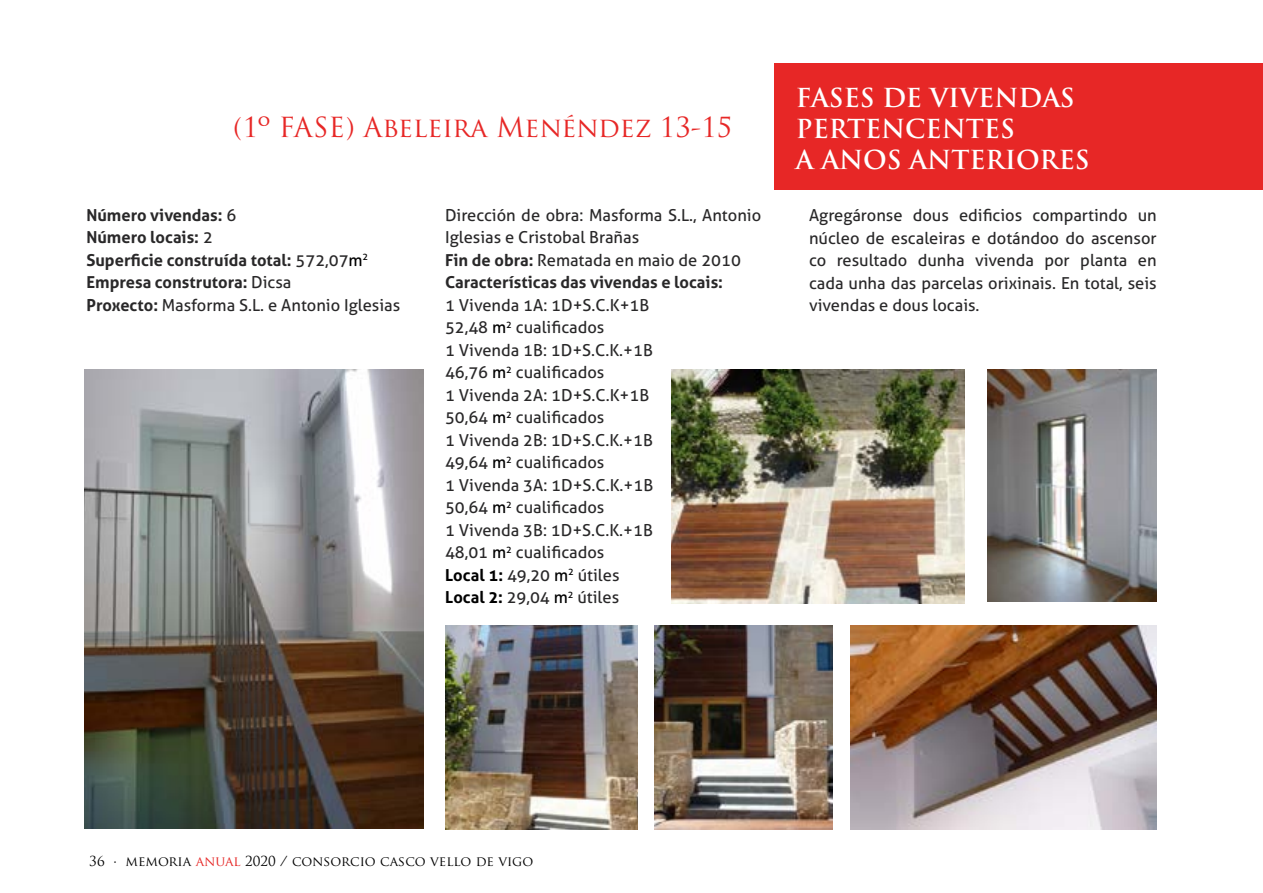
<style>
.page{position:relative;width:1263px;height:893px;background:#fff}
.page>*{position:absolute;margin:0;border:0;box-sizing:border-box;transform-origin:0 0}
.t1{font:27px "Trajan Pro";color:#e72726}
.t2{font:700 25.5px/30.6px "Trajan Pro";color:#fff}
.t3{font:16.5px/22.5px "Aller";color:#292829}
.t4{font:700 16.5px/22.5px "Aller";color:#292829}
.t5{font:13.5px "Trajan Pro";color:#000}
.s1{font-weight:400}
.s2{font-weight:400;color:#000}
.s3{font-weight:700}
.s4{color:#000}
.s5{font-weight:700;color:#000}
.s6{color:#e72726}
</style>
<div class="page">
<div style="left:775px;top:64px;width:488px;height:126px;background:#e72726"></div>
<img style="left:445px;top:625px;width:193px;height:204px">
<img style="left:655px;top:625px;width:178px;height:204px">
<img style="left:850px;top:625px;width:307px;height:204px">
<img style="left:672px;top:370px;width:293px;height:233px">
<img style="left:987px;top:370px;width:170px;height:232px">
<img style="left:85px;top:370px;width:339px;height:459px">
<h1 class="t1" style="left:233px;top:110px;width:501px">(1º FASE) Abeleira Menéndez 13-15</h1>
<p class="t4" style="left:86px;top:204px;width:315px">Número vivendas: <span class="s1">6<br></span>Número locais: <span class="s1">2<br></span>Superficie construída total: <span class="s1">572,07</span><span class="s2">m</span><sup>2<br></sup>Empresa construtora: <span class="s1">Dicsa<br></span>Proxecto: <span class="s1">Masforma S.L. e Antonio Iglesias</span></p>
<p class="t3" style="left:445px;top:204px;width:318px">Dirección de obra: Masforma S.L., Antonio Iglesias e Cristobal Brañas<br><span class="s3">Fin de obra:</span> Rematada en maio de 2010<br><span class="s3">Características das vivendas e locais:</span></p>
<p class="t3" style="left:445px;top:294px;width:210px">1 Vivenda 1A: 1D+S.C.K+1B<br>52,48 <span class="s4">m</span><sup>2</sup> cualificados<br>1 Vivenda 1B: 1D+S.C.K.+1B<br>46,76 <span class="s4">m</span><sup>2</sup> cualificados<br>1 Vivenda 2A: 1D+S.C.K+1B<br>50,64 <span class="s4">m</span><sup>2</sup> cualificados<br>1 Vivenda 2B: 1D+S.C.K.+1B<br>49,64 <span class="s4">m</span><sup>2</sup> cualificados<br>1 Vivenda 3A: 1D+S.C.K.+1B<br>50,64 <span class="s4">m</span><sup>2</sup> cualificados<br>1 Vivenda 3B: 1D+S.C.K.+1B<br>48,01 <span class="s4">m</span><sup>2</sup> cualificados<br><span class="s5">Local 1:</span> 49,20 <span class="s4">m</span><sup>2</sup> útiles<br><span class="s5">Local 2:</span> 29,04 <span class="s4">m</span><sup>2</sup> útiles</p>
<h2 class="t2" style="left:796px;top:83px;width:295px">FASES DE VIVENDAS<br>PERTENCENTES<br>A ANOS ANTERIORES</h2>
<p class="t3" style="left:809px;top:204px;width:349px;text-align:justify">Agregáronse dous edificios compartindo un núcleo de escaleiras e dotándoo do ascensor co resultado dunha vivenda por planta en cada unha das parcelas orixinais. En total, seis vivendas e dous locais.</p>
<p class="t5" style="left:89px;top:852px;width:446px">36 · memoria <span class="s6">anual</span> 2020 / consorcio casco vello de vigo</p>
</div>
